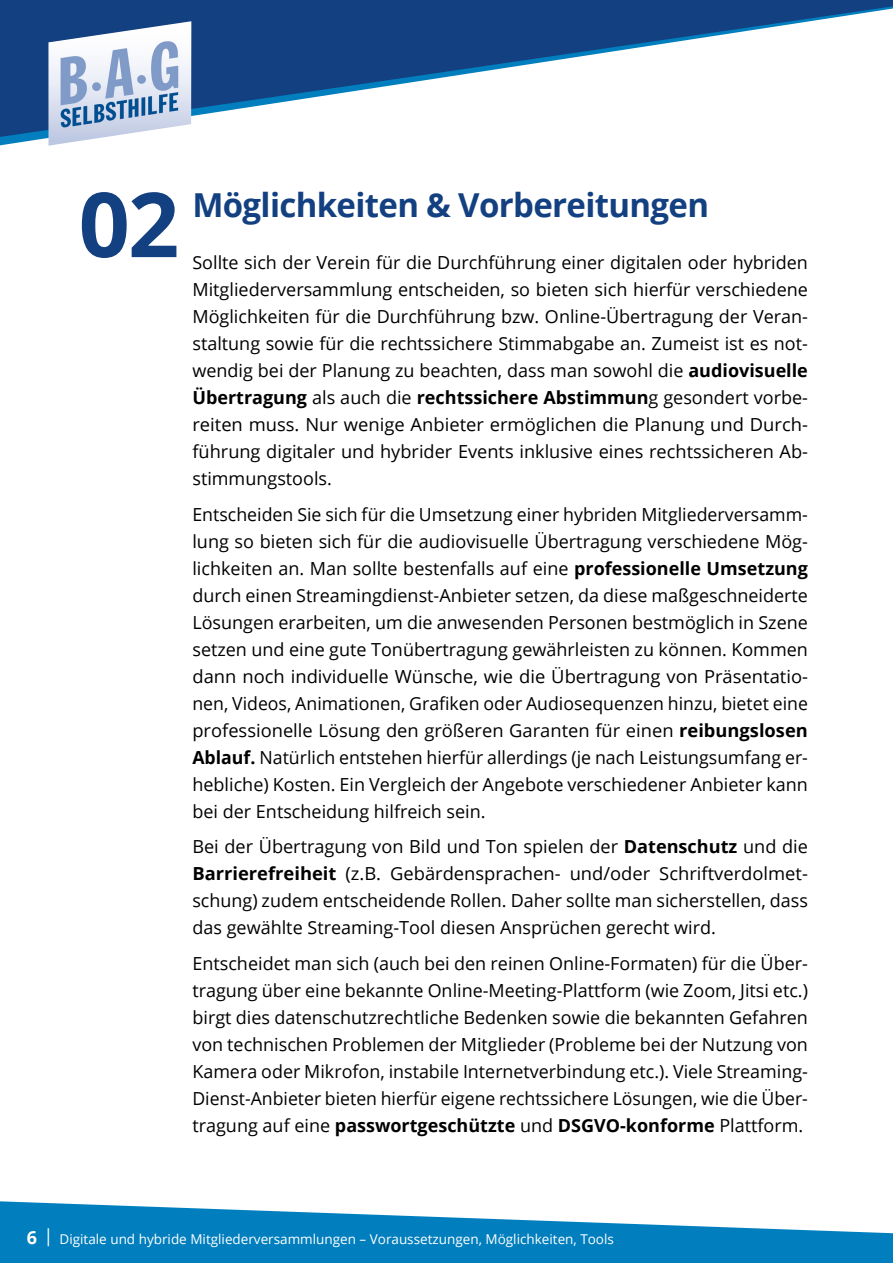
<style>
.page{position:relative;width:893px;height:1263px;background:#fff}
.page>*{position:absolute;margin:0;border:0;box-sizing:border-box;transform-origin:0 0}
.Überschrft{font:700 89.7px "Open Sans";color:#134080}
.Überschrft-2{font:700 33px "Open Sans";letter-spacing:-.02em;color:#134080}
.Fließtext{font:18px/27px "Open Sans";color:#000;text-align:justify}
.t1{font:13.5px "Open Sans";color:#fff}
.s1{font-weight:700}
.s2{font-weight:700;font-size:18px}
.s3{font-size:18px}
</style>
<div class="page">
<svg style="left:0;top:1201px;width:893px;height:62px;fill:#007ebd"></svg>
<svg style="left:0;top:0;width:893px;height:138px"></svg>
<img style="left:48px;top:21px;width:143px;height:125px">
<h2 class="Überschrft" style="left:79px;top:161px;width:102px">02</h2>
<h2 class="Überschrft-2" style="left:192px;top:181px;width:518px">Möglichkeiten &amp; Vorbereitungen</h2>
<p class="Fließtext" style="left:192px;top:249px;width:617px">Sollte sich der Verein für die Durchführung einer digitalen oder hybriden Mitgliederversammlung entscheiden, so bieten sich hierfür verschiedene Möglichkeiten für die Durchführung bzw. Online-Übertragung der Veran&shy;staltung sowie für die rechtssichere Stimmabgabe an. Zumeist ist es not&shy;wendig bei der Planung zu beachten, dass man sowohl die <span class="s1">audiovisuelle Übertragung</span> als auch die <span class="s1">rechtssichere Abstimmun</span>g gesondert vorbe&shy;reiten muss. Nur wenige Anbieter ermöglichen die Planung und Durch&shy;führung digitaler und hybrider Events inklusive eines rechtssicheren Ab&shy;stimmungstools.</p>
<p class="Fließtext" style="left:192px;top:500px;width:617px">Entscheiden Sie sich für die Umsetzung einer hybriden Mitgliederversamm&shy;lung so bieten sich für die audiovisuelle Übertragung verschiedene Mög&shy;lichkeiten an. Man sollte bestenfalls auf eine <span class="s1">professionelle Umsetzung </span>durch einen Streamingdienst-Anbieter setzen, da diese maßgeschneiderte Lösungen erarbeiten, um die anwesenden Personen bestmöglich in Szene setzen und eine gute Tonübertragung gewährleisten zu können. Kommen dann noch individuelle Wünsche, wie die Übertragung von Präsentatio&shy;nen, Videos, Animationen, Grafiken oder Audiosequenzen hinzu, bietet eine professionelle Lösung den größeren Garanten für einen <span class="s1">reibungslosen Ablauf.</span> Natürlich entstehen hierfür allerdings (je nach Leistungsumfang er&shy;hebliche) Kosten. Ein Vergleich der Angebote verschiedener Anbieter kann bei der Entscheidung hilfreich sein.</p>
<p class="Fließtext" style="left:192px;top:833px;width:617px">Bei der Übertragung von Bild und Ton spielen der <span class="s1">Datenschutz</span> und die <span class="s1">Barrierefreiheit</span> (z.B. Gebärdensprachen- und/oder Schriftverdolmet&shy;schung) zudem entscheidende Rollen. Daher sollte man sicherstellen, dass das gewählte Streaming-Tool diesen Ansprüchen gerecht wird.</p>
<p class="Fließtext" style="left:192px;top:949px;width:617px">Entscheidet man sich (auch bei den reinen Online-Formaten) für die Über&shy;tragung über eine bekannte Online-Meeting-Plattform (wie Zoom, Jitsi etc.) birgt dies datenschutzrechtliche Bedenken sowie die bekannten Gefahren von technischen Problemen der Mitglieder (Probleme bei der Nutzung von Kamera oder Mikrofon, instabile Internetverbindung etc.). Viele Streaming-Dienst-Anbieter bieten hierfür eigene rechtssichere Lösungen, wie die Über&shy;tragung auf eine <span class="s1">passwortgeschützte</span> und <span class="s1">DSGVO-konforme</span> Plattform.</p>
<p class="t1" style="left:27px;top:1230px;width:588px"><span class="s2">6</span> <span class="s3">|</span> Digitale und hybride Mitgliederversammlungen – Voraussetzungen, Möglichkeiten, Tools</p>
</div>
